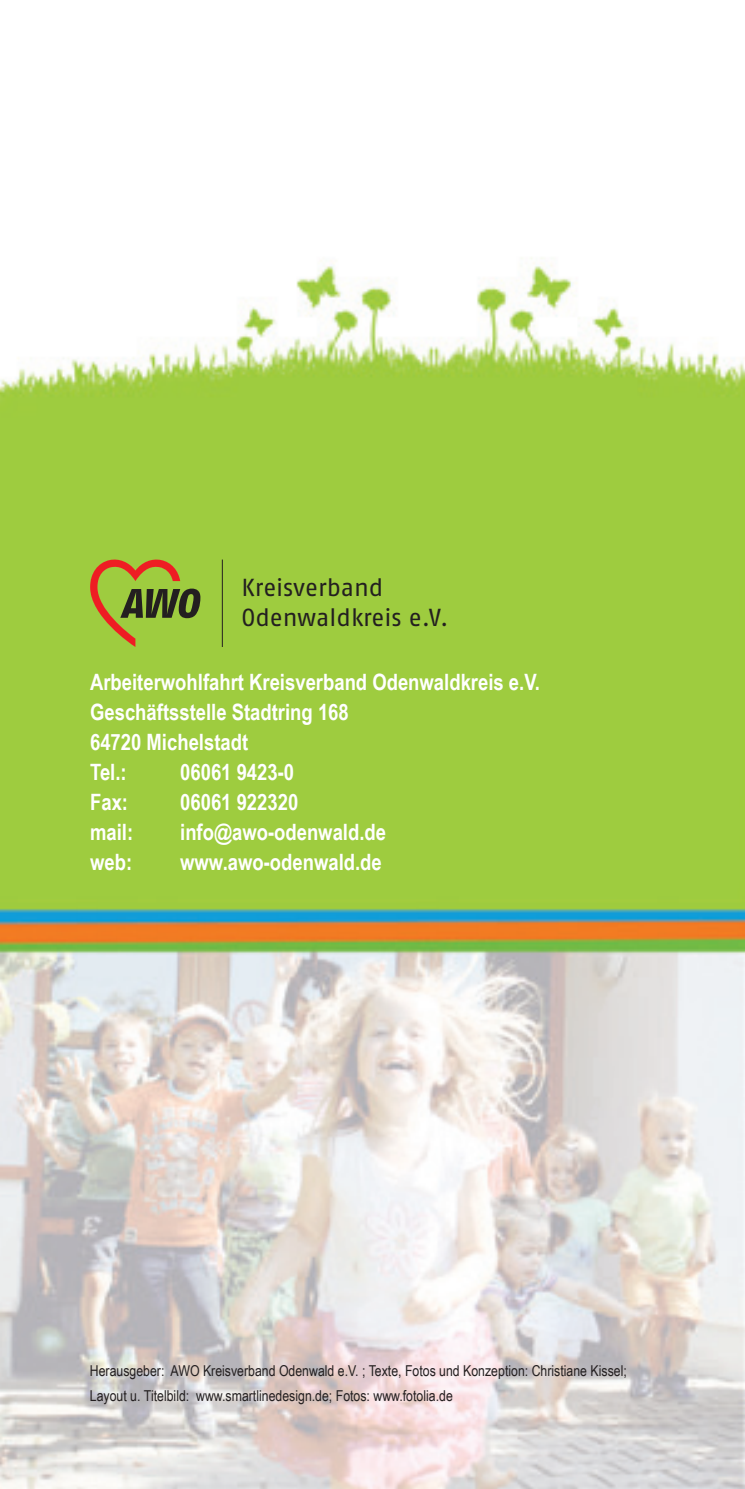
<style>
.page{position:relative;width:745px;height:1489px;background:#fff}
.page>*{position:absolute;margin:0;border:0;box-sizing:border-box;transform-origin:0 0}
.t1{font:24.5px/29.5px "Fago No";letter-spacing:-.005em;color:#231f20}
.t2{font:700 22.5px/30px "Arial Narrow";color:#fff}
.t3{font:15px/25px "Arial Narrow";color:#231f20}
</style>
<div class="page">
<img style="left:0;top:257px;width:744px;height:1231px">
<svg style="left:90px;top:559px;width:110px;height:88px;background:#969936"></svg>
<hr style="left:222px;top:559px;width:1px;height:88px;background:#231f20">
<p class="t1" style="left:241px;top:573px;width:208px">Kreisverband<br>Odenwaldkreis e.V.</p>
<p class="t2" style="left:90px;top:666px;width:451px">Arbeiterwohlfahrt Kreisverband Odenwaldkreis e.V.<br>Geschäftsstelle Stadtring 168<br>64720 Michelstadt<br>Tel.:</p>
<p class="t2" style="left:180px;top:756px;width:115px">06061 9423-0</p>
<p class="t2" style="left:90px;top:786px;width:39px">Fax:</p>
<p class="t2" style="left:180px;top:786px;width:119px">06061 922320</p>
<p class="t2" style="left:90px;top:816px;width:45px">mail:</p>
<p class="t2" style="left:180px;top:816px;width:207px">info@awo-odenwald.de</p>
<p class="t2" style="left:90px;top:846px;width:44px">web:</p>
<p class="t2" style="left:180px;top:846px;width:203px">www.awo-odenwald.de</p>
<p class="t3" style="left:90px;top:1357px;width:538px">Herausgeber: AWO Kreisverband Odenwald e.V. ; Texte, Fotos und Konzeption: Christiane Kissel;<br>Layout u. Titelbild: www.smartlinedesign.de; Fotos: www.fotolia.de</p>
</div>
